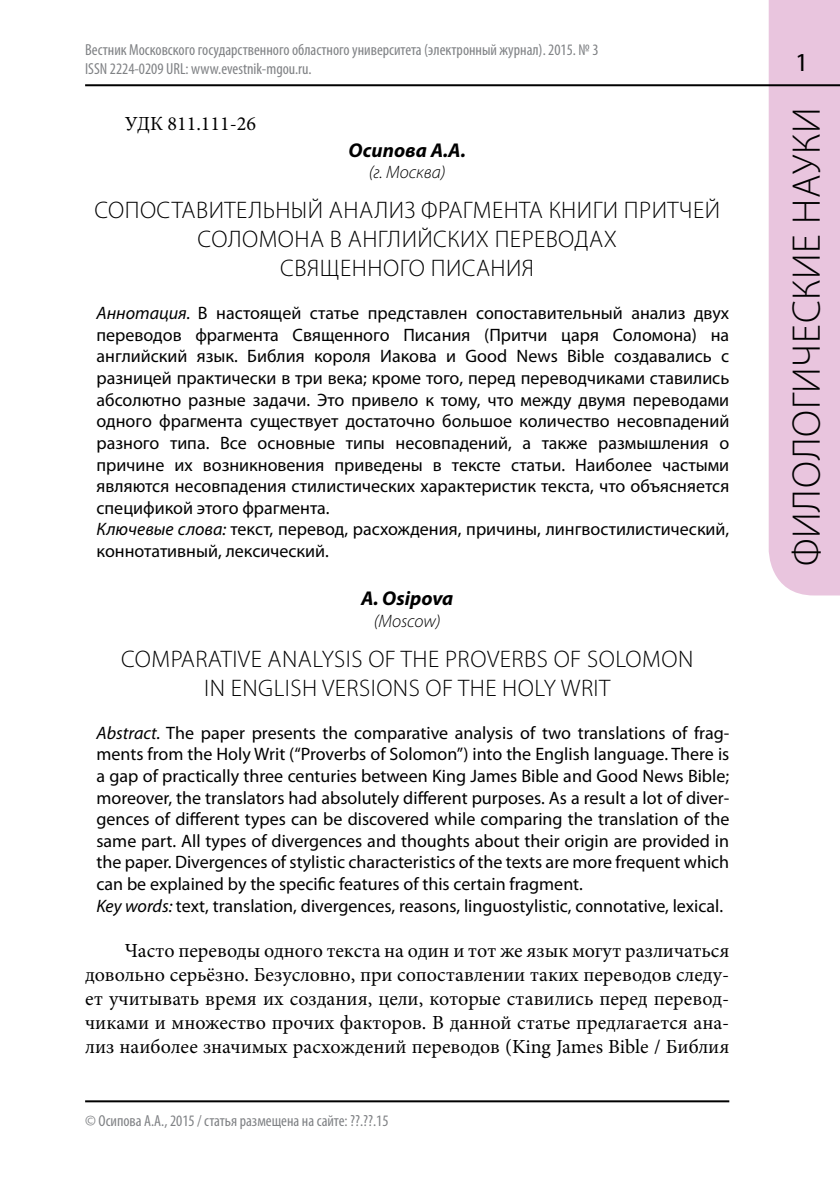
<style>
.page{position:relative;width:840px;height:1191px;background:#fff}
.page>*{position:absolute;margin:0;border:0;box-sizing:border-box;transform-origin:0 0}
.t1{font:300 40px "Myriad Pro";letter-spacing:.02em;color:#000}
.t2{font:26px "Myriad Pro";color:#000}
.t3{font:300 24px/28.8px "Myriad Pro";letter-spacing:.02em;color:#000;text-align:center}
.t4{font:20px/24px "Minion Pro";color:#000;text-align:justify}
.t5{font:italic 700 20px "Myriad Pro";color:#000}
.t6{font:18px/21.6px "Myriad Pro";color:#000}
.t7{font:italic 300 18px "Myriad Pro";color:#000}
.t8{font:condensed 16px/19.2px "Myriad Pro";color:#808285}
.s1{font-style:italic}
</style>
<div class="page">
<div style="left:768px;top:0;width:71px;height:595px;background:#e9c5de"></div>
<hr style="left:85px;top:84px;width:754px;height:2px;background:#000">
<hr style="left:85px;top:1100px;width:644px;height:2px;background:#000">
<p class="t8" style="left:85px;top:39px;width:514px">Вестник Московского государственного областного университета (электронный журнал). 2015. № 3<br>ISSN 2224-0209 URL: www.evestnik-mgou.ru.</p>
<p class="t4" style="left:125px;top:112px;width:133px">УДК 811.111-26</p>
<p class="t5" style="left:348px;top:137px;width:119px">Осипова А.А.</p>
<p class="t7" style="left:368px;top:161px;width:78px">(г. Москва)</p>
<h3 class="t3" style="left:94px;top:196px;width:627px">СОПОСТАВИТЕЛЬНЫЙ АНАЛИЗ ФРАГМЕНТА КНИГИ ПРИТЧЕЙ<br>СОЛОМОНА В АНГЛИЙСКИХ ПЕРЕВОДАХ<br>СВЯЩЕННОГО П ИСАНИЯ</h3>
<p class="t6" style="left:96px;top:302px;width:634px"><span class="s1">Аннотация.</span> В настоящей статье представлен сопоставительный анализ двух переводов фрагмента Священного Писания (Притчи царя Соломона) на английский язык. Библия короля Иакова и Good News Bible создавались с разницей практически в три века; кроме того, перед переводчиками ставились абсолютно разные задачи. Это привело к тому, что между двумя переводами одного фрагмента существует достаточно большое количество несовпадений разного типа. Все основные типы несовпадений, а также размышления о причине их возникновения приведены в тексте статьи. Наиболее частыми являются несовпадения стилистических характеристик текста, что объясняется спецификой этого фрагмента.<br><span class="s1">Ключевые слова:</span> текст, перевод, расхождения, причины, лингвостилистический, коннотативный, лексический.</p>
<p class="t5" style="left:361px;top:585px;width:94px">A. Osipova</p>
<p class="t7" style="left:373px;top:610px;width:68px">(Moscow)</p>
<h3 class="t3" style="left:121px;top:644px;width:573px">COMPARATIVE ANALYSIS OF THE PROVERBS OF SOLOMON<br>IN ENGLISH VERSIONS OF THE HOLY WRIT</h3>
<p class="t6" style="left:96px;top:721px;width:634px"><span class="s1">Abstract.</span> The paper presents the comparative analysis of two translations of frag&shy;ments from the Holy Writ (“Proverbs of Solomon”) into the English language. There is a gap of practically three centuries between King James Bible and Good News Bible; moreover, the translators had absolutely different purposes. As a result a lot of diver&shy;gences of different types can be discovered while comparing the translation of the same part. All types of divergences and thoughts about their origin are provided in the paper. Divergences of stylistic characteristics of the texts are more frequent which can be explained by the specific features of this certain fragment.<br><span class="s1">Key words:</span> text, translation, divergences, reasons, linguostylistic, connotative, lexical.</p>
<p class="t4" style="left:85px;top:939px;width:645px;text-indent:40px">Часто переводы одного текста на один и тот же язык могут различаться довольно серьёзно. Безусловно, при сопоставлении таких переводов следу&shy;ет учитывать время их создания, цели, которые ставились перед перевод&shy;чиками и множество прочих факторов. В данной статье предлагается ана&shy;лиз наиболее значимых расхождений переводов (King James Bible / Библия</p>
<p class="t8" style="left:85px;top:1111px;width:305px">© Осипова А.А., 2015 / статья размещена на сайте: ??.??.15</p>
<h2 class="t2" style="left:794px;top:47px;width:15px">1</h2>
<h1 class="t1" style="left:782px;top:566px;width:461px;rotate:-90deg">ФИЛОЛОГИЧЕСКИЕ НАУКИ</h1>
</div>
